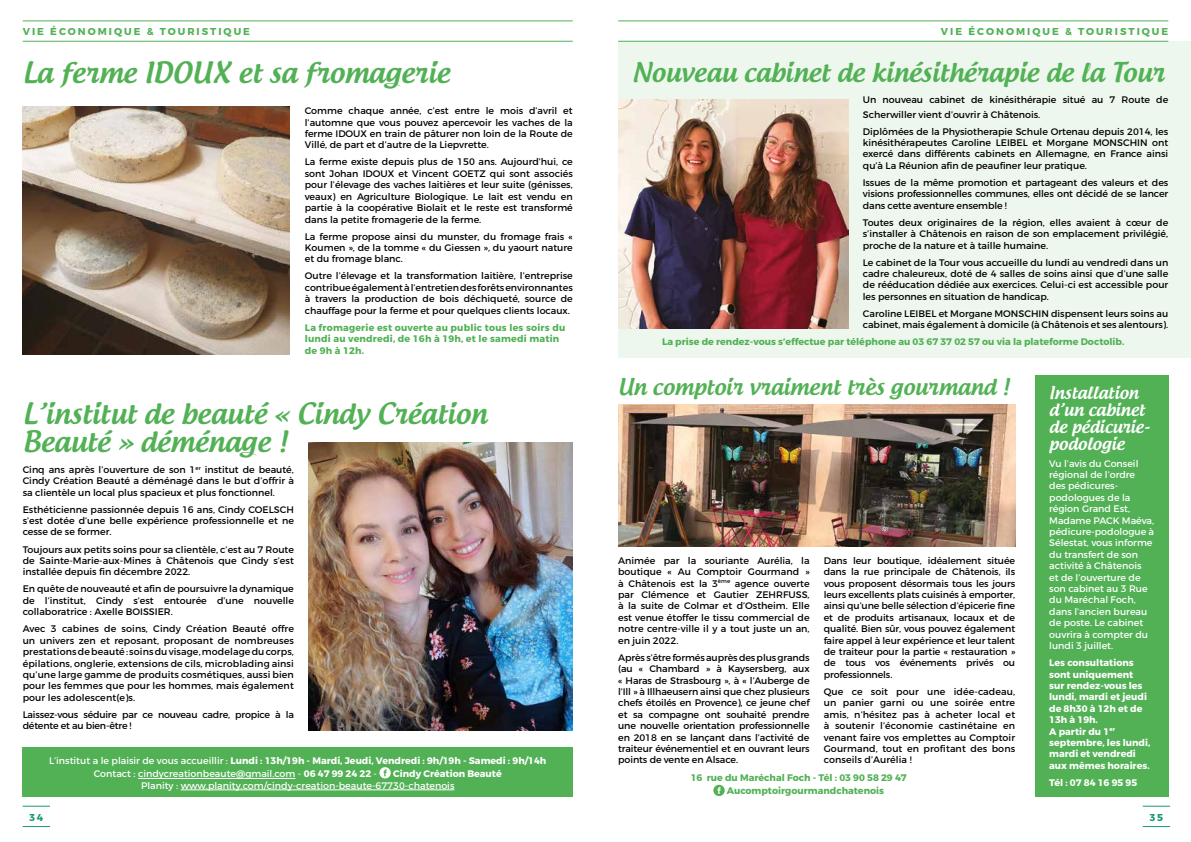
<style>
.page{position:relative;width:1191px;height:842px;background:#fff}
.page>*{position:absolute;margin:0;border:0;box-sizing:border-box;transform-origin:0 0}
.t1{font:500 28px/28px "Androgyne";color:#52b155}
.t2{font:500 26px "Androgyne";color:#52b155}
.t3{font:500 22px "Androgyne";color:#52b155}
.t4{font:500 17px/17px "Androgyne";color:#fff}
.t5{font:700 10px "Montserrat";letter-spacing:.2em;color:#52b155}
.t6{font:700 10px "Montserrat";color:#169b75}
.t7{font:9.5px/11.4px "Montserrat";color:#000;text-align:justify}
.t8{font:9.5px/11.4px "Montserrat";color:#fff}
.t9{font:700 9.5px/11.4px "Montserrat";color:#fff}
.t10{font:700 9.5px/13.2px "Montserrat";color:#52b155}
.t11{font:700 9.5px/11.4px "Montserrat";letter-spacing:.02em;color:#52b155}
.t12{font:9.5px/11.4px "Montserrat";letter-spacing:-.02em;color:#000}
.s1{font-weight:700}
</style>
<div class="page">
<div style="left:618px;top:41px;width:573px;height:316px;background:#eef7ee"></div>
<hr style="left:618px;top:21px;width:550px;height:1px;background:#52b155">
<hr style="left:618px;top:41px;width:550px;height:1px;background:#52b155">
<img style="left:618px;top:99px;width:230px;height:230px">
<img style="left:618px;top:404px;width:397px;height:143px">
<div style="left:1035px;top:375px;width:133px;height:422px;background:#52b155"></div>
<svg style="left:713px;top:785px;width:11px;height:11px"></svg>
<hr style="left:23px;top:21px;width:550px;height:1px;background:#52b155">
<hr style="left:23px;top:41px;width:550px;height:1px;background:#52b155">
<img style="left:308px;top:443px;width:265px;height:287px">
<img style="left:23px;top:107px;width:266px;height:247px">
<div style="left:23px;top:747px;width:550px;height:50px;background:#52b155"></div>
<hr style="left:138px;top:778px;width:157px;height:1px;background:#fff">
<hr style="left:181px;top:789px;width:273px;height:1px;background:#fff">
<svg style="left:379px;top:767px;width:12px;height:11px"></svg>
<svg style="left:1142px;top:806px;width:28px;height:1px"></svg>
<svg style="left:1142px;top:826px;width:28px;height:1px"></svg>
<svg style="left:23px;top:806px;width:27px;height:1px"></svg>
<svg style="left:23px;top:826px;width:27px;height:1px"></svg>
<p class="t5" style="left:23px;top:26px;width:229px">VIE ÉCONOMIQUE &amp; TOURISTIQUE</p>
<h1 class="t1" style="left:23px;top:59px;width:428px">La ferme IDOUX et sa fromagerie</h1>
<p class="t7" style="left:305px;top:105px;width:269px">Comme chaque année, c’est entre le mois d’avril et l’automne que vous pouvez apercevoir les vaches de la ferme IDOUX en train de pâturer non loin de la Route de Villé, de part et d’autre de la Liepvrette.</p>
<p class="t7" style="left:305px;top:156px;width:269px">La ferme existe depuis plus de 150 ans. Aujourd’hui, ce sont Johan IDOUX et Vincent GOETZ qui sont associés pour l’élevage des vaches laitières et leur suite (génisses, veaux) en Agriculture Biologique. Le lait est vendu en partie à la coopérative Biolait et le reste est transformé dans la petite fromagerie de la ferme.</p>
<p class="t7" style="left:305px;top:230px;width:269px">La ferme propose ainsi du munster, du fromage frais « Koumen », de la tomme « du Giessen », du yaourt nature et du fromage blanc.</p>
<p class="t7" style="left:305px;top:270px;width:269px">Outre l’élevage et la transformation laitière, l’entreprise contribue également à l’entretien des forêts environnantes à travers la production de bois déchiqueté, source de chauffage pour la ferme et pour quelques clients locaux.</p>
<p class="t11" style="left:305px;top:322px;width:262px">La fromagerie est ouverte au public tous les soirs du lundi au vendredi, de 16h à 19h, et le samedi matin de 9h à 12h.</p>
<h1 class="t1" style="left:23px;top:400px;width:466px">L’institut de beauté « Cindy Création<br>Beauté » déménage !</h1>
<p class="t7" style="left:23px;top:464px;width:273px">Cinq ans après l’ouverture de son 1<sup>er</sup> institut de beauté, Cindy Création Beauté a déménagé dans le but d’offrir à sa clientèle un local plus spacieux et plus fonctionnel.</p>
<p class="t7" style="left:23px;top:503px;width:273px">Esthéticienne passionnée depuis 16 ans, Cindy COELSCH s’est dotée d’une belle expérience professionnelle et ne cesse de se former.</p>
<p class="t7" style="left:23px;top:543px;width:273px">Toujours aux petits soins pour sa clientèle, c’est au 7 Route de Sainte-Marie-aux-Mines à Châtenois que Cindy s’est installée depuis fin décembre 2022.</p>
<p class="t7" style="left:23px;top:583px;width:273px">En quête de nouveauté et afin de poursuivre la dynamique de l’institut, Cindy s’est entourée d’une nouvelle collaboratrice : Axelle BOISSIER.</p>
<p class="t7" style="left:23px;top:623px;width:273px">Avec 3 cabines de soins, Cindy Création Beauté offre un univers zen et reposant, proposant de nombreuses prestations de beauté : soins du visage, modelage du corps, épilations, onglerie, extensions de cils, microblading ainsi qu’une large gamme de produits cosmétiques, aussi bien pour les femmes que pour les hommes, mais également pour les adolescent(e)s.</p>
<p class="t12" style="left:23px;top:709px;width:273px">Laissez-vous séduire par ce nouveau cadre, propice à la détente et au bien-être !</p>
<p class="t8" style="left:94px;top:754px;width:454px;line-height:13.2px;text-indent:-45px">L’institut a le plaisir de vous accueillir : <span class="s1">Lundi : 13h/19h - Mardi, Jeudi, Vendredi : 9h/19h - Samedi : 9h/14h<br></span>Contact : cindycreationbeaute@gmail.com - <span class="s1">06 47 99 24 22</span> -</p>
<p class="t9" style="left:393px;top:768px;width:110px">Cindy Création Beauté</p>
<p class="t8" style="left:141px;top:780px;width:315px">Planity : www.planity.com/cindy-creation-beaute-67730-chatenois</p>
<p class="t5" style="left:941px;top:26px;width:229px">VIE ÉCONOMIQUE &amp; TOURISTIQUE</p>
<h2 class="t2" style="left:632px;top:56px;width:534px">Nouveau cabinet de kinésithérapie de la Tour</h2>
<p class="t7" style="left:863px;top:92px;width:307px;line-height:15px">Un nouveau cabinet de kinésithérapie situé au 7 Route de<br>Scherwiller vient d’ouvrir à Châtenois.</p>
<p class="t7" style="left:863px;top:125px;width:307px">Diplômées de la Physiotherapie Schule Ortenau depuis 2014, les kinésithérapeutes Caroline LEIBEL et Morgane MONSCHIN ont exercé dans différents cabinets en Allemagne, en France ainsi qu’à La Réunion afin de peaufiner leur pratique.</p>
<p class="t7" style="left:863px;top:177px;width:307px">Issues de la même promotion et partageant des valeurs et des visions professionnelles communes, elles ont décidé de se lancer dans cette aventure ensemble !</p>
<p class="t7" style="left:863px;top:217px;width:307px">Toutes deux originaires de la région, elles avaient à cœur de s’installer à Châtenois en raison de son emplacement privilégié, proche de la nature et à taille humaine.</p>
<p class="t7" style="left:863px;top:257px;width:307px">Le cabinet de la Tour vous accueille du lundi au vendredi dans un cadre chaleureux, doté de 4 salles de soins ainsi que d’une salle de rééducation dédiée aux exercices. Celui-ci est accessible pour les personnes en situation de handicap.</p>
<p class="t7" style="left:863px;top:308px;width:307px">Caroline LEIBEL et Morgane MONSCHIN dispensent leurs soins au cabinet, mais également à domicile (à Châtenois et ses alentours).</p>
<p class="t10" style="left:662px;top:336px;width:464px">La prise de rendez-vous s’effectue par téléphone au 03 67 37 02 57 ou via la plateforme Doctolib.</p>
<h3 class="t3" style="left:618px;top:373px;width:393px">Un comptoir vraiment très gourmand !</h3>
<h3 class="t4" style="left:1049px;top:384px;width:102px">Installation d’un cabinet de pédicurie&shy;podologie</h3>
<p class="t8" style="left:1049px;top:457px;width:106px">Vu l’avis du Conseil régional de l’ordre des pédicures&shy;podologues de la région Grand Est,<br>Madame PACK Maéva, pédicure-podologue à<br>Sélestat, vous informe du transfert de son activité à Châtenois<br>et de l’ouverture de son cabinet au 3 Rue du Maréchal Foch, dans l’ancien bureau de poste. Le cabinet ouvrira à compter du lundi 3 juillet.</p>
<p class="t9" style="left:1049px;top:657px;width:103px">Les consultations sont uniquement sur rendez-vous les lundi, mardi et jeudi de 8h30 à 12h et de<br>13h à 19h.<br>A partir du 1<sup>er </sup>septembre, les lundi, mardi et vendredi aux mêmes horaires.</p>
<p class="t9" style="left:1049px;top:777px;width:90px">Tél : 07 84 16 95 95</p>
<p class="t7" style="left:618px;top:555px;width:193px">Animée par la souriante Aurélia, la boutique « Au Comptoir Gourmand » à Châtenois est la 3<sup>ème</sup> agence ouverte par Clémence et Gautier ZEHRFUSS, à la suite de Colmar et d’Ostheim. Elle est venue étoffer le tissu commercial de notre centre-ville il y a tout juste un an, en juin 2022.</p>
<p class="t7" style="left:618px;top:652px;width:193px">Après s’être formés auprès des plus grands (au « Chambard » à Kaysersberg, aux « Haras de Strasbourg », à « l’Auberge de l’Ill » à Illhaeusern ainsi que chez plusieurs chefs étoilés en Provence), ce jeune chef et sa compagne ont souhaité prendre une nouvelle orientation professionnelle en 2018 en se lançant dans l’activité de traiteur événementiel et en ouvrant leurs points de vente en Alsace.</p>
<p class="t7" style="left:823px;top:555px;width:193px">Dans leur boutique, idéalement située dans la rue principale de Châtenois, ils vous proposent désormais tous les jours leurs excellents plats cuisinés à emporter, ainsi qu’une belle sélection d’épicerie fine et de produits artisanaux, locaux et de qualité. Bien sûr, vous pouvez également faire appel à leur expérience et leur talent de traiteur pour la partie « restauration » de tous vos événements privés ou professionnels.</p>
<p class="t7" style="left:823px;top:686px;width:193px">Que ce soit pour une idée-cadeau, un panier garni ou une soirée entre amis, n’hésitez pas à acheter local et à soutenir l’économie castinétaine en venant faire vos emplettes au Comptoir Gourmand, tout en profitant des bons conseils d’Aurélia !</p>
<p class="t10" style="left:727px;top:771px;width:181px;text-indent:-36px">16 rue du Maréchal Foch - Tél : 03 90 58 29 47<br>Aucomptoirgourmandchatenois</p>
<p class="t6" style="left:29px;top:811px;width:15px">34</p>
<p class="t6" style="left:1149px;top:811px;width:15px">35</p>
</div>
